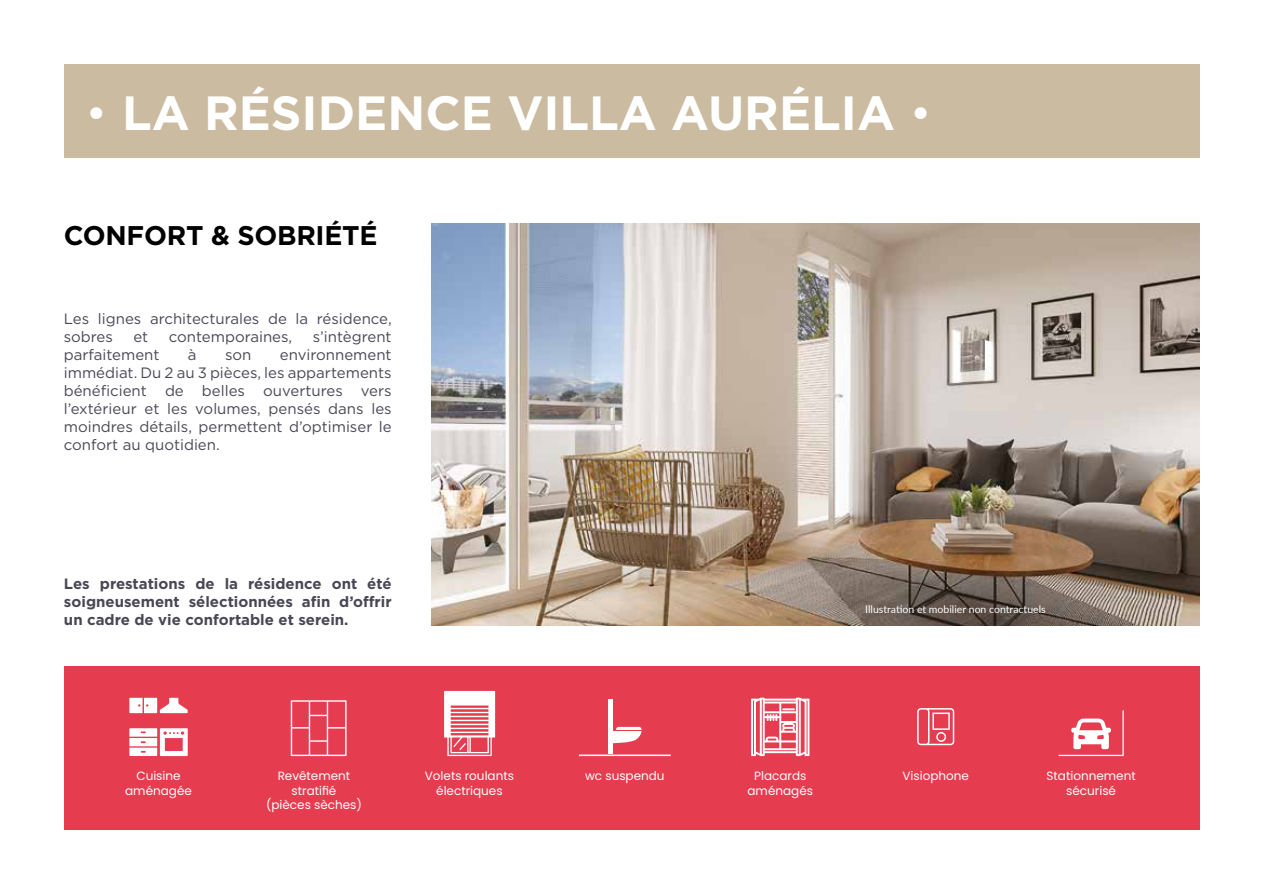
<style>
.page{position:relative;width:1263px;height:893px;background:#fff}
.page>*{position:absolute;margin:0;border:0;box-sizing:border-box;transform-origin:0 0}
.t1{font:700 48px "Gotham";color:#fff}
.t2{font:700 27px "Gotham";letter-spacing:-.01em;color:#000}
.t3{font:15px/18px "Gotham";color:#4a4755}
.t4{font:700 15px/18px "Gotham";color:#4a4755;text-align:justify}
.t5{font:12px/14.2px "Poppins";color:#fff;text-align:center}
.t6{font:10.5px "Lato";color:#fff}
.s1{font-weight:300}
</style>
<div class="page">
<img style="left:431px;top:223px;width:768px;height:402px">
<div style="left:64px;top:64px;width:1135px;height:93px;background:#cbbba0"></div>
<div style="left:64px;top:666px;width:1135px;height:164px;background:#e63c50"></div>
<svg style="left:291px;top:700px;width:56px;height:56px"></svg>
<svg style="left:444px;top:691px;width:51px;height:65px"></svg>
<svg style="left:129px;top:728px;width:59px;height:28px"></svg>
<svg style="left:129px;top:698px;width:59px;height:15px"></svg>
<svg style="left:917px;top:708px;width:37px;height:37px"></svg>
<svg style="left:613px;top:727px;width:28px;height:16px"></svg>
<hr style="left:608px;top:699px;width:4px;height:55px;background:#fff">
<hr style="left:579px;top:755px;width:92px;height:1px;background:#fff">
<svg style="left:751px;top:698px;width:58px;height:58px"></svg>
<svg style="left:1058px;top:710px;width:66px;height:47px"></svg>
<h1 class="t1" style="left:85px;top:81px;width:848px"><span class="s1">•</span> LA RÉSIDENCE VILLA AURÉLIA <span class="s1">•</span></h1>
<h2 class="t2" style="left:64px;top:217px;width:315px">CONFORT &amp; SOBRIÉTÉ</h2>
<p class="t3" style="left:64px;top:309px;width:329px">Les lignes architecturales de la résidence, sobres</p>
<p class="t3" style="left:133px;top:327px;width:16px">et</p>
<p class="t3" style="left:169px;top:327px;width:125px">contemporaines,</p>
<p class="t3" style="left:313px;top:327px;width:80px">s’intègrent</p>
<p class="t3" style="left:64px;top:345px;width:97px">parfaitement</p>
<p class="t3" style="left:188px;top:345px;width:10px">à</p>
<p class="t3" style="left:225px;top:345px;width:28px">son</p>
<p class="t3" style="left:64px;top:345px;width:329px;text-align:justify;text-indent:216px">environnement immédiat. Du 2 au 3 pièces, les appartements bénéficient de belles ouvertures vers l’extérieur et les volumes, pensés dans les moindres détails, permettent d’optimiser le confort au quotidien.</p>
<p class="t4" style="left:64px;top:575px;width:329px">Les prestations de la résidence ont été soigneusement sélectionnées afin d’offrir un cadre de vie confortable et serein.</p>
<p class="t6" style="left:865px;top:602px;width:182px">Illustration et mobilier non contractuels</p>
<p class="t5" style="left:125px;top:769px;width:68px">Cuisine aménagée</p>
<p class="t5" style="left:266px;top:769px;width:97px">Revêtement stratifié<br>(pièces sèches)</p>
<p class="t5" style="left:425px;top:769px;width:91px">Volets roulants électriques</p>
<p class="t5" style="left:585px;top:769px;width:81px">wc suspendu</p>
<p class="t5" style="left:747px;top:769px;width:67px">Placards aménagés</p>
<p class="t5" style="left:902px;top:769px;width:68px">Visiophone</p>
<p class="t5" style="left:1046px;top:769px;width:91px">Stationnement sécurisé</p>
</div>
